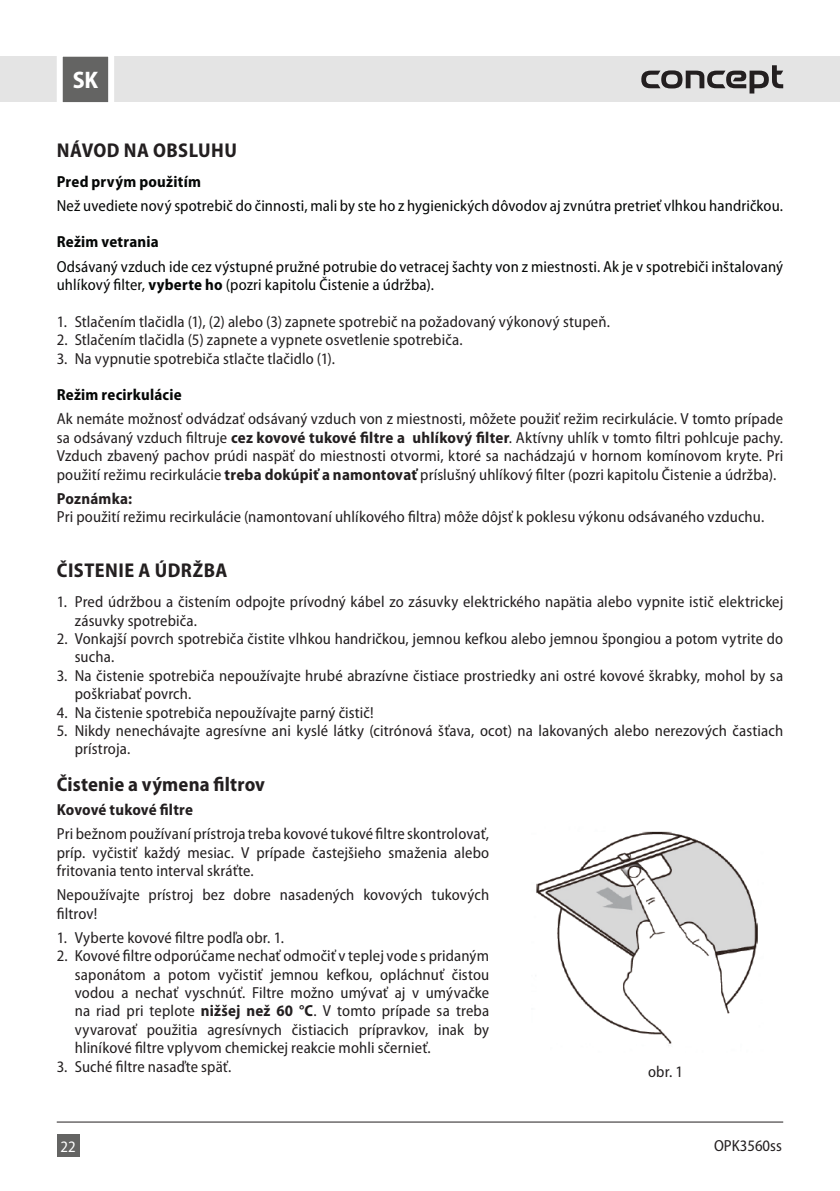
<style>
.page{position:relative;width:840px;height:1191px;background:#fff}
.page>*{position:absolute;margin:0;border:0;box-sizing:border-box;transform-origin:0 0}
.t1{font:700 semi-condensed 24px "Myriad Pro";color:#fff}
.t2{font:700 semi-condensed 20px "Myriad Pro";letter-spacing:.015em;color:#231f20}
.t3{font:semi-condensed 16px/18.4px "Myriad Pro";letter-spacing:.01em;color:#231f20}
.t4{font:semi-condensed 16px/18.4px "Myriad Pro";letter-spacing:.01em;color:#050706}
.t5{font:700 semi-condensed 16px "Myriad Pro";letter-spacing:.015em;color:#050706}
.t6{font:700 semi-condensed 16px "Myriad Pro";letter-spacing:.01em;color:#231f20}
.t7{font:semi-condensed 16px "Myriad Pro";color:#fff}
.s1{font-weight:700}
</style>
<div class="page">
<div style="left:57px;top:1134px;width:22px;height:23px;background:#646463"></div>
<hr style="left:57px;top:1121px;width:725px;height:1px;background:#231f20">
<div style="left:0;top:57px;width:839px;height:45px;background:#e4e4e4"></div>
<svg style="left:641px;top:65px;width:141px;height:29px"></svg>
<svg style="left:54px;top:56px;width:63px;height:47px;background:#909090"></svg>
<img style="left:536px;top:831px;width:222px;height:215px">
<h1 class="t1" style="left:73px;top:67px;width:27px">SK</h1>
<p class="t2" style="left:57px;top:139px;width:181px">NÁVOD NA OBSLUHU</p>
<p class="t5" style="left:57px;top:172px;width:146px">Pred prvým použitím</p>
<p class="t4" style="left:57px;top:196px;width:727px">Než uvediete nový spotrebič do činnosti, mali by ste ho z hygienických dôvodov aj zvnútra pretrieť vlhkou handričkou.</p>
<p class="t5" style="left:57px;top:233px;width:103px">Režim vetrania</p>
<p class="t4" style="left:57px;top:257px;width:727px">Odsávaný vzduch ide cez výstupné pružné potrubie do vetracej šachty von z miestnosti. Ak je v spotrebiči inštalovaný uhlíkový filter, <span class="s1">vyberte ho</span> (pozri kapitolu Čistenie a údržba).</p>
<p class="t3" style="left:57px;top:312px;width:554px">1. Stlačením tlačidla (1), (2) alebo (3) zapnete spotrebič na požadovaný výkonový stupeň.</p>
<p class="t3" style="left:57px;top:331px;width:407px">2. Stlačením tlačidla (5) zapnete a vypnete osvetlenie spotrebiča.</p>
<p class="t3" style="left:57px;top:349px;width:279px">3. Na vypnutie spotrebiča stlačte tlačidlo (1).</p>
<p class="t5" style="left:57px;top:386px;width:126px">Režim recirkulácie</p>
<p class="t3" style="left:57px;top:410px;width:727px;text-align:justify">Ak nemáte možnosť odvádzať odsávaný vzduch von z miestnosti, môžete použiť režim recirkulácie. V tomto prípade sa odsávaný vzduch filtruje <span class="s1">cez kovové tukové filtre a uhlíkový filter</span>. Aktívny uhlík v tomto filtri pohlcuje pachy.<br>Vzduch zbavený pachov prúdi naspäť do miestnosti otvormi, ktoré sa nachádzajú v hornom komínovom kryte. Pri použití režimu recirkulácie <span class="s1">treba dokúpiť a namontovať</span> príslušný uhlíkový filter (pozri kapitolu Čistenie a údržba).</p>
<p class="t6" style="left:57px;top:489px;width:77px">Poznámka:</p>
<p class="t3" style="left:57px;top:508px;width:708px">Pri použití režimu recirkulácie (namontovaní uhlíkového filtra) môže dôjsť k poklesu výkonu odsávaného vzduchu.</p>
<p class="t2" style="left:57px;top:559px;width:172px">ČISTENIE A ÚDRŽBA</p>
<p class="t3" style="left:75px;top:593px;width:709px;text-indent:-18px">1. Pred údržbou a čistením odpojte prívodný kábel zo zásuvky elektrického napätia alebo vypnite istič elektrickej zásuvky spotrebiča.</p>
<p class="t3" style="left:75px;top:629px;width:709px;text-indent:-18px">2. Vonkajší povrch spotrebiča čistite vlhkou handričkou, jemnou kefkou alebo jemnou špongiou a potom vytrite do sucha.</p>
<p class="t3" style="left:75px;top:666px;width:709px;text-indent:-18px">3. Na čistenie spotrebiča nepoužívajte hrubé abrazívne čistiace prostriedky ani ostré kovové škrabky, mohol by sa poškriabať povrch.</p>
<p class="t3" style="left:57px;top:703px;width:318px">4. Na čistenie spotrebiča nepoužívajte parný čistič!</p>
<p class="t3" style="left:75px;top:721px;width:709px;text-indent:-18px">5. Nikdy nenechávajte agresívne ani kyslé látky (citrónová šťava, ocot) na lakovaných alebo nerezových častiach prístroja.</p>
<p class="t2" style="left:57px;top:773px;width:210px">Čistenie a výmena filtrov</p>
<p class="t6" style="left:57px;top:801px;width:138px">Kovové tukové filtre</p>
<p class="t3" style="left:57px;top:825px;width:434px;text-align:justify">Pri bežnom používaní prístroja treba kovové tukové filtre skontrolovať, príp. vyčistiť každý mesiac. V prípade častejšieho smaženia alebo fritovania tento interval skráťte.</p>
<p class="t3" style="left:57px;top:886px;width:434px">Nepoužívajte prístroj bez dobre nasadených kovových tukových filtrov!</p>
<p class="t3" style="left:57px;top:928px;width:229px">1. Vyberte kovové filtre podľa obr. 1.</p>
<p class="t3" style="left:75px;top:947px;width:416px;text-align:justify;text-indent:-18px">2. Kovové filtre odporúčame nechať odmočiť v teplej vode s pridaným saponátom a potom vyčistiť jemnou kefkou, opláchnuť čistou vodou a nechať vyschnúť. Filtre možno umývať aj v umývačke na riad pri teplote <span class="s1">nižšej než 60 °C</span>. V tomto prípade sa treba vyvarovať použitia agresívnych čistiacich prípravkov, inak by hliníkové filtre vplyvom chemickej reakcie mohli sčernieť.</p>
<p class="t3" style="left:57px;top:1057px;width:176px">3. Suché filtre nasaďte späť.</p>
<p class="t3" style="left:647px;top:1062px;width:36px">obr. 1</p>
<p class="t7" style="left:60px;top:1138px;width:17px">22</p>
<p class="t3" style="left:713px;top:1136px;width:69px">OPK3560ss</p>
</div>
